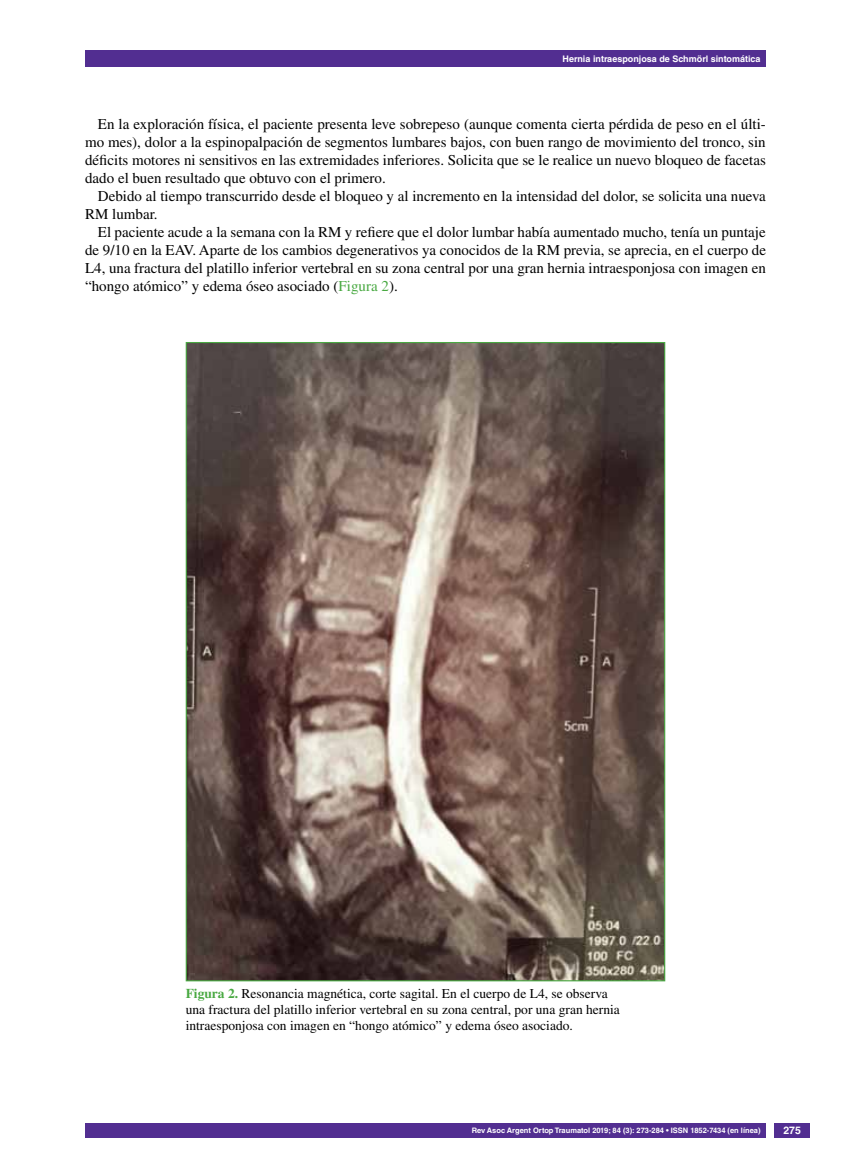
<style>
.page{position:relative;width:851px;height:1170px;background:#fff}
.page>*{position:absolute;margin:0;border:0;box-sizing:border-box;transform-origin:0 0}
.t1{font:15px/18px "Times LT Std";color:#000;text-align:justify}
.t2{font:13.5px/16.2px "Times LT Std";color:#000}
.t3{font:700 10.5px "Helvetica LT Std";color:#fff}
.t4{font:700 9px "Helvetica LT Std";color:#fff}
.t5{font:700 7.5px "Helvetica LT Std";color:#fff}
.s1{color:#49a942}
.s2{font-weight:700;color:#49a942}
</style>
<div class="page">
<div style="left:85px;top:50px;width:680px;height:17px;background:#522e91"></div>
<div style="left:85px;top:1123px;width:680px;height:14px;background:#522e91"></div>
<div style="left:774px;top:1123px;width:35px;height:14px;background:#522e91"></div>
<img style="left:188px;top:344px;width:475px;height:635px">
<p class="t4" style="left:562px;top:53px;width:199px">Hernia intraesponjosa de Schmörl sintomática</p>
<p class="t1" style="left:85px;top:115px;width:682px;text-indent:13px">En la exploración física, el paciente presenta leve sobrepeso (aunque comenta cierta pérdida de peso en el últi&shy;mo mes), dolor a la espinopalpación de segmentos lumbares bajos, con buen rango de movimiento del tronco, sin déficits motores ni sensitivos en las extremidades inferiores. Solicita que se le realice un nuevo bloqueo de facetas dado el buen resultado que obtuvo con el primero.</p>
<p class="t1" style="left:85px;top:187px;width:682px;text-indent:13px">Debido al tiempo transcurrido desde el bloqueo y al incremento en la intensidad del dolor, se solicita una nueva<br>RM lumbar.</p>
<p class="t1" style="left:85px;top:223px;width:682px;text-indent:13px">El paciente acude a la semana con la RM y refiere que el dolor lumbar había aumentado mucho, tenía un puntaje de 9/10 en la EAV. Aparte de los cambios degenerativos ya conocidos de la RM previa, se aprecia, en el cuerpo de L4, una fractura del platillo inferior vertebral en su zona central por una gran hernia intraesponjosa con imagen en “hongo atómico” y edema óseo asociado (<span class="s1">Figura 2</span>).</p>
<p class="t2" style="left:186px;top:985px;width:435px"><span class="s2">Figura 2.</span> Resonancia magnética, corte sagital. En el cuerpo de L4, se observa una fractura del platillo inferior vertebral en su zona central, por una gran hernia intraesponjosa con imagen en “hongo atómico” y edema óseo asociado.</p>
<p class="t5" style="left:471px;top:1125px;width:290px">Rev Asoc Argent Ortop Traumatol 2019; 84 (3): 273-284 • ISSN 1852-7434 (en línea)</p>
<p class="t3" style="left:783px;top:1124px;width:19px">275</p>
</div>
